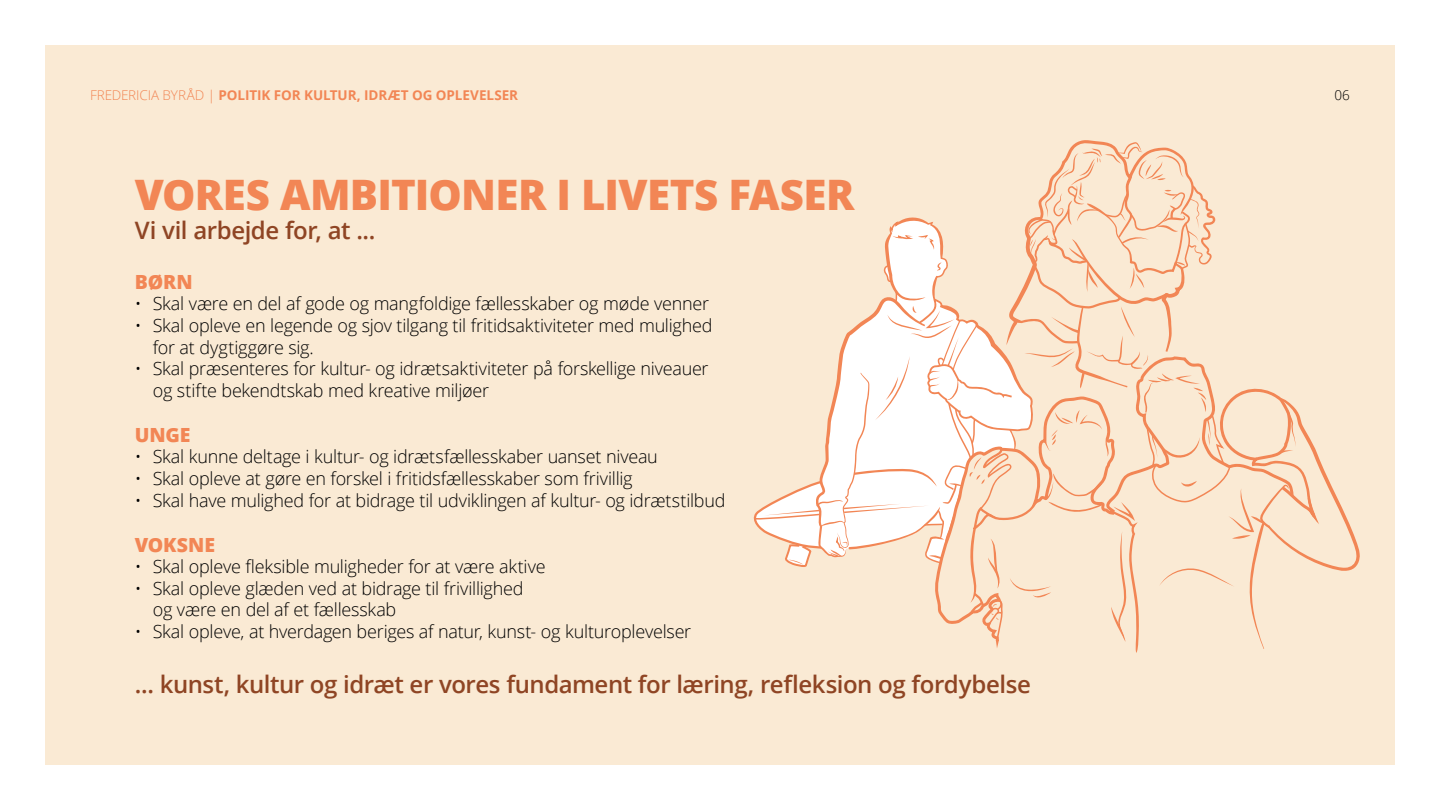
<style>
.page{position:relative;width:1440px;height:810px;background:#fff}
.page>*{position:absolute;margin:0;border:0;box-sizing:border-box;transform-origin:0 0}
.FK_Rubrik_Screen{font:800 42px "Open Sans";letter-spacing:-.015em;color:#f28655}
.FK_underrubrik{font:600 24px "Open Sans";letter-spacing:-.02em;color:#8f4524}
.FK_mellemrubrik{font:800 19.5px "Open Sans";letter-spacing:-.005em;color:#f28655}
.t1{font:300 18px/21.6px "Open Sans";letter-spacing:-.015em;color:#000}
.t2{font:700 13.5px "Open Sans";letter-spacing:-.01em;color:#f28655}
.t3{font:300 13.5px "Open Sans";color:#000}
.s1{font-weight:300}
</style>
<div class="page">
<div style="left:45px;top:45px;width:1350px;height:720px;background:#faead4"></div>
<svg style="left:753px;top:140px;width:607px;height:513px"></svg>
<p class="t2" style="left:90px;top:85px;width:430px"><span class="s1">FREDERICIA BYRÅD |</span> POLITIK FOR KULTUR, IDRÆT OG OPLEVELSER</p>
<p class="t3" style="left:1335px;top:85px;width:17px">06</p>
<p class="FK_Rubrik_Screen" style="left:135px;top:163px;width:721px">VORES AMBITIONER I LIVETS FASER</p>
<p class="FK_underrubrik" style="left:135px;top:213px;width:242px">Vi vil arbejde for, at ...</p>
<p class="FK_mellemrubrik" style="left:135px;top:267px;width:60px">BØRN</p>
<p class="t1" style="left:135px;top:293px;width:576px">• Skal være en del af gode og mangfoldige fællesskaber og møde venner</p>
<p class="t1" style="left:153px;top:314px;width:561px;text-indent:-18px">• Skal opleve en legende og sjov tilgang til fritidsaktiviteter med mulighed for at dygtiggøre sig.</p>
<p class="t1" style="left:153px;top:357px;width:557px;text-indent:-18px">• Skal præsenteres for kultur- og idrætsaktiviteter på forskellige niveauer og stifte bekendtskab med kreative miljøer</p>
<p class="FK_mellemrubrik" style="left:135px;top:420px;width:57px">UNGE</p>
<p class="t1" style="left:135px;top:446px;width:525px">• Skal kunne deltage i kultur- og idrætsfællesskaber uanset niveau</p>
<p class="t1" style="left:135px;top:467px;width:499px">• Skal opleve at gøre en forskel i fritidsfællesskaber som frivillig</p>
<p class="t1" style="left:135px;top:489px;width:592px">• Skal have mulighed for at bidrage til udviklingen af kultur- og idrætstilbud</p>
<p class="FK_mellemrubrik" style="left:135px;top:530px;width:82px">VOKSNE</p>
<p class="t1" style="left:135px;top:555px;width:412px">• Skal opleve fleksible muligheder for at være aktive</p>
<p class="t1" style="left:153px;top:577px;width:372px;text-indent:-18px">• Skal opleve glæden ved at bidrage til frivillighed og være en del af et fællesskab</p>
<p class="t1" style="left:135px;top:620px;width:558px">• Skal opleve, at hverdagen beriges af natur, kunst- og kulturoplevelser</p>
<p class="FK_underrubrik" style="left:135px;top:668px;width:898px">... kunst, kultur og idræt er vores fundament for læring, refleksion og fordybelse</p>
</div>
